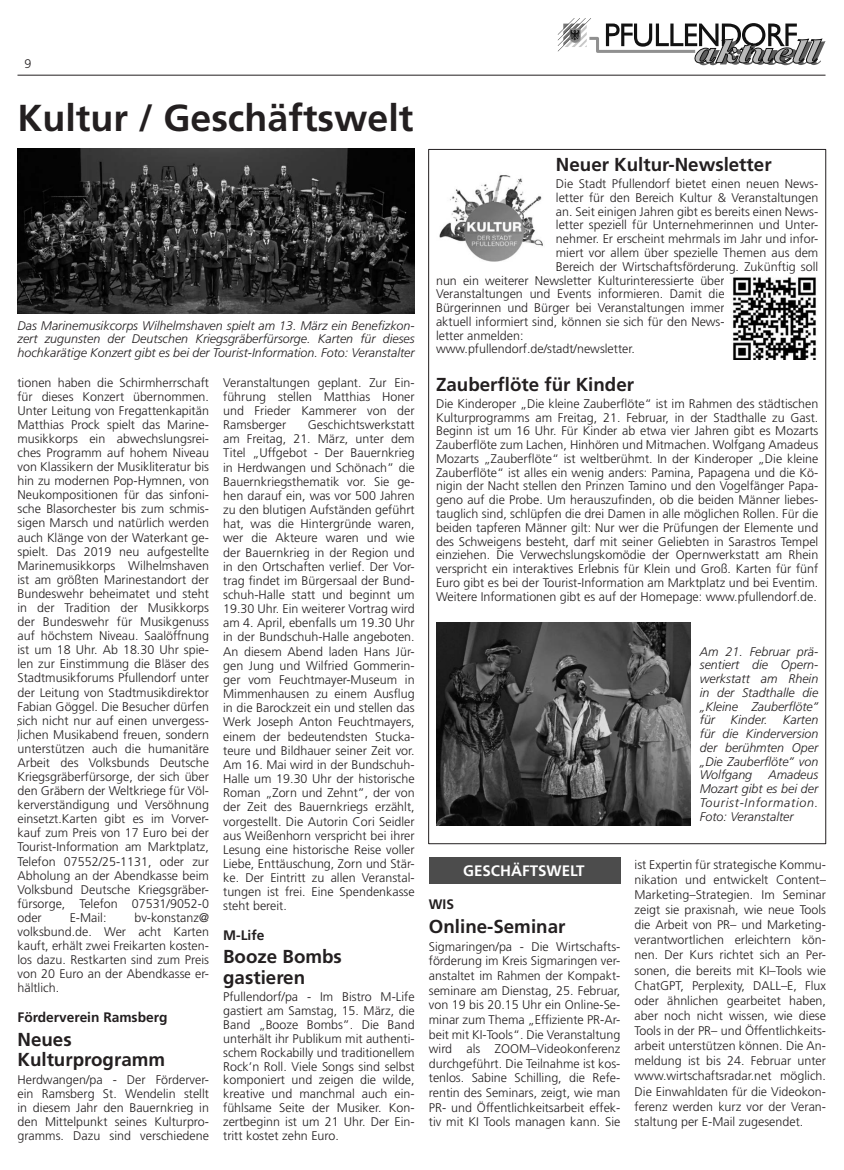
<style>
.page{position:relative;width:844px;height:1170px;background:#fff}
.page>*{position:absolute;margin:0;border:0;box-sizing:border-box;transform-origin:0 0}
.t1{font:700 37.5px "Frutiger LT Std";color:#231f20}
.t2{font:700 18.75px/20.4px "Frutiger LT Std";color:#231f20}
.t3{font:700 15.12px "Frutiger LT Std";color:#fff}
.t4{font:700 13.75px "Frutiger LT Std";color:#231f20}
.t5{font:300 12.5px/14.1px "Frutiger LT Std";color:#231f20;text-align:justify}
.t6{font:italic 300 12.5px/13.8px "Frutiger LT Std";color:#231f20;text-align:justify}
</style>
<div class="page">
<hr style="left:18px;top:75px;width:807px;height:1px;background:#231f20">
<svg style="left:558px;top:18px;width:267px;height:47px"></svg>
<div style="left:429px;top:856px;width:191px;height:27px;background:#4c4c4c"></div>
<img style="left:439px;top:175px;width:104px;height:87px">
<img style="left:436px;top:622px;width:255px;height:203px">
<img style="left:733px;top:277px;width:83px;height:82px">
<img style="left:18px;top:149px;width:396px;height:165px">
<p class="t5" style="left:25px;top:56px;width:8px">9</p>
<h1 class="t1" style="left:18px;top:96px;width:397px">Kultur / Geschäftswelt</h1>
<p class="t6" style="left:18px;top:318px;width:399px">Das Marinemusikcorps Wilhelmshaven spielt am 13. März ein Benefizkon&shy;zert zugunsten der Deutschen Kriegsgräberfürsorge. Karten für dieses hochkarätige Konzert gibt es bei der Tourist-Information. Foto: Veranstalter</p>
<p class="t5" style="left:18px;top:375px;width:193px">tionen haben die Schirmherrschaft für dieses Konzert übernommen.<br>Unter Leitung von Fregattenkapitän Matthias Prock spielt das Marine&shy;musikkorps ein abwechslungsrei&shy;ches Programm auf hohem Niveau von Klassikern der Musikliteratur bis hin zu modernen Pop-Hymnen, von Neukompositionen für das sinfoni&shy;sche Blasorchester bis zum schmis&shy;sigen Marsch und natürlich werden auch Klänge von der Waterkant ge&shy;spielt. Das 2019 neu aufgestellte Marinemusikkorps Wilhelmshaven ist am größten Marinestandort der Bundeswehr beheimatet und steht in der Tradition der Musikkorps der Bundeswehr für Musikgenuss auf höchstem Niveau. Saalöffnung ist um 18 Uhr. Ab 18.30 Uhr spie&shy;len zur Einstimmung die Bläser des Stadtmusikforums Pfullendorf unter der Leitung von Stadtmusikdirektor Fabian Göggel. Die Besucher dürfen sich nicht nur auf einen unvergess&shy;lichen Musikabend freuen, sondern unterstützen auch die humanitäre Arbeit des Volksbunds Deutsche Kriegsgräberfürsorge, der sich über den Gräbern der Weltkriege für Völ&shy;kerverständigung und Versöhnung einsetzt.Karten gibt es im Vorver&shy;kauf zum Preis von 17 Euro bei der Tourist-Information am Marktplatz, Telefon 07552/25-1131, oder zur Abholung an der Abendkasse beim Volksbund Deutsche Kriegsgräber&shy;fürsorge, Telefon 07531/9052-0 oder</p>
<p class="t5" style="left:18px;top:910px;width:193px;text-indent:117px">bv-konstanz@ volksbund.de. Wer acht Karten kauft, erhält zwei Freikarten kosten&shy;los dazu. Restkarten sind zum Preis von 20 Euro an der Abendkasse er&shy;hältlich.</p>
<p class="t4" style="left:18px;top:1008px;width:152px">Förderverein Ramsberg</p>
<h2 class="t2" style="left:18px;top:1028px;width:149px">Neues<br>Kulturprogramm</h2>
<p class="t5" style="left:18px;top:1072px;width:193px">Herdwangen/pa - Der Förderver&shy;ein Ramsberg St. Wendelin stellt in diesem Jahr den Bauernkrieg in den Mittelpunkt seines Kulturpro&shy;gramms. Dazu sind verschiedene</p>
<p class="t5" style="left:70px;top:910px;width:38px">E-Mail:</p>
<p class="t5" style="left:223px;top:375px;width:193px">Veranstaltungen geplant. Zur Ein&shy;führung stellen Matthias Honer und Frieder Kammerer von der Ramsberger</p>
<p class="t5" style="left:223px;top:418px;width:193px;text-indent:85px">Geschichtswerkstatt am Freitag, 21. März, unter dem Titel „Uffgebot - Der Bauernkrieg in Herdwangen und Schönach” die Bauernkriegsthematik vor. Sie ge&shy;hen darauf ein, was vor 500 Jahren zu den blutigen Aufständen geführt hat, was die Hintergründe waren, wer die Akteure waren und wie der Bauernkrieg in der Region und in den Ortschaften verlief. Der Vor&shy;trag findet im Bürgersaal der Bund&shy;schuh-Halle statt und beginnt um 19.30 Uhr. Ein weiterer Vortrag wird am 4. April, ebenfalls um 19.30 Uhr in der Bundschuh-Halle angeboten.<br>An diesem Abend laden Hans Jür&shy;gen Jung und Wilfried Gommerin&shy;ger vom Feuchtmayer-Museum in Mimmenhausen zu einem Ausflug in die Barockzeit ein und stellen das Werk Joseph Anton Feuchtmayers, einem der bedeutendsten Stucka&shy;teure und Bildhauer seiner Zeit vor.<br>Am 16. Mai wird in der Bundschuh-Halle um 19.30 Uhr der historische Roman „Zorn und Zehnt”, der von der Zeit des Bauernkriegs erzählt, vorgestellt. Die Autorin Cori Seidler aus Weißenhorn verspricht bei ihrer Lesung eine historische Reise voller Liebe, Enttäuschung, Zorn und Stär&shy;ke. Der Eintritt zu allen Veranstal&shy;tungen ist frei. Eine Spendenkasse steht bereit.</p>
<p class="t4" style="left:223px;top:926px;width:43px">M-Life</p>
<h2 class="t2" style="left:223px;top:946px;width:120px">Booze Bombs gastieren</h2>
<p class="t5" style="left:223px;top:989px;width:193px">Pfullendorf/pa - Im Bistro M-Life gastiert am Samstag, 15. März, die Band „Booze Bombs”. Die Band unterhält ihr Publikum mit authenti&shy;schem Rockabilly und traditionellem Rock’n Roll. Viele Songs sind selbst komponiert und zeigen die wilde, kreative und manchmal auch ein&shy;fühlsame Seite der Musiker. Kon&shy;zertbeginn ist um 21 Uhr. Der Ein&shy;tritt kostet zehn Euro.</p>
<h2 class="t2" style="left:556px;top:154px;width:217px">Neuer Kultur-Newsletter</h2>
<p class="t5" style="left:556px;top:177px;width:264px">Die Stadt Pfullendorf bietet einen neuen News-</p>
<p class="t5" style="left:556px;top:191px;width:264px">letter für den Bereich Kultur &amp; Veranstaltungen</p>
<p class="t5" style="left:556px;top:204px;width:264px">an. Seit einigen Jahren gibt es bereits einen News-</p>
<p class="t5" style="left:556px;top:218px;width:264px">letter speziell für Unternehmerinnen und Unter-</p>
<p class="t5" style="left:556px;top:232px;width:264px">nehmer. Er erscheint mehrmals im Jahr und infor-</p>
<p class="t5" style="left:556px;top:246px;width:264px">miert vor allem über spezielle Themen aus dem</p>
<p class="t5" style="left:556px;top:259px;width:264px">Bereich der Wirtschaftsförderung. Zukünftig soll</p>
<p class="t5" style="left:436px;top:273px;width:290px">nun ein weiterer Newsletter Kulturinteressierte über</p>
<p class="t5" style="left:436px;top:287px;width:290px">Veranstaltungen und Events informieren. Damit die</p>
<p class="t5" style="left:436px;top:301px;width:290px">Bürgerinnen und Bürger bei Veranstaltungen immer</p>
<p class="t5" style="left:436px;top:314px;width:290px">aktuell informiert sind, können sie sich für den News-</p>
<p class="t5" style="left:436px;top:328px;width:89px">letter anmelden:</p>
<p class="t5" style="left:436px;top:342px;width:200px">www.pfullendorf.de/stadt/newsletter.</p>
<h2 class="t2" style="left:436px;top:374px;width:199px">Zauberflöte für Kinder</h2>
<p class="t5" style="left:436px;top:397px;width:384px;line-height:13.8px">Die Kinderoper „Die kleine Zauberflöte“ ist im Rahmen des städtischen Kulturprogramms am Freitag, 21. Februar, in der Stadthalle zu Gast.<br>Beginn ist um 16 Uhr. Für Kinder ab etwa vier Jahren gibt es Mozarts Zauberflöte zum Lachen, Hinhören und Mitmachen. Wolfgang Amadeus Mozarts „Zauberflöte“ ist weltberühmt. In der Kinderoper „Die kleine Zauberflöte“ ist alles ein wenig anders: Pamina, Papagena und die Kö&shy;nigin der Nacht stellen den Prinzen Tamino und den Vogelfänger Papa&shy;geno auf die Probe. Um herauszufinden, ob die beiden Männer liebes&shy;tauglich sind, schlüpfen die drei Damen in alle möglichen Rollen. Für die beiden tapferen Männer gilt: Nur wer die Prüfungen der Elemente und des Schweigens besteht, darf mit seiner Geliebten in Sarastros Tempel einziehen. Die Verwechslungskomödie der Opernwerkstatt am Rhein verspricht ein interaktives Erlebnis für Klein und Groß. Karten für fünf Euro gibt es bei der Tourist-Information am Marktplatz und bei Eventim.<br>Weitere Informationen gibt es auf der Homepage: www.pfullendorf.de.</p>
<p class="t6" style="left:700px;top:644px;width:120px">Am 21. Februar prä&shy;sentiert die Opern&shy;werkstatt am Rhein in der Stadthalle die „Kleine Zauberflöte” für Kinder. Karten für die Kinderversion der berühmten Oper „Die Zauberflöte” von Wolfgang</p>
<p class="t6" style="left:700px;top:768px;width:120px;text-indent:68px">Amadeus Mozart gibt es bei der Tourist-Information.<br>Foto: Veranstalter</p>
<p class="t3" style="left:463px;top:861px;width:123px">GESCHÄFTSWELT</p>
<p class="t4" style="left:429px;top:896px;width:27px">WIS</p>
<h2 class="t2" style="left:429px;top:915px;width:138px">Online-Seminar</h2>
<p class="t5" style="left:429px;top:939px;width:193px;line-height:14.6px">Sigmaringen/pa - Die Wirtschafts&shy;förderung im Kreis Sigmaringen ver&shy;anstaltet im Rahmen der Kompakt&shy;seminare am Dienstag, 25. Februar, von 19 bis 20.15 Uhr ein Online-Se&shy;minar zum Thema „Effiziente PR-Ar&shy;beit mit KI-Tools“. Die Veranstaltung wird als ZOOM–Videokonferenz durchgeführt. Die Teilnahme ist kos&shy;tenlos. Sabine Schilling, die Refe&shy;rentin des Seminars, zeigt, wie man PR- und Öffentlichkeitsarbeit effek&shy;tiv mit KI Tools managen kann. Sie</p>
<p class="t5" style="left:634px;top:857px;width:193px;line-height:15.1px">ist Expertin für strategische Kommu&shy;nikation und entwickelt Content– Marketing–Strategien. Im Seminar zeigt sie praxisnah, wie neue Tools die Arbeit von PR– und Marketing&shy;verantwortlichen erleichtern kön&shy;nen. Der Kurs richtet sich an Per&shy;sonen, die bereits mit KI–Tools wie ChatGPT, Perplexity, DALL–E, Flux oder ähnlichen gearbeitet haben, aber noch nicht wissen, wie diese Tools in der PR– und Öffentlichkeits&shy;arbeit unterstützen können. Die An&shy;meldung ist bis 24. Februar unter www.wirtschaftsradar.net möglich.<br>Die Einwahldaten für die Videokon&shy;ferenz werden kurz vor der Veran&shy;staltung per E-Mail zugesendet.</p>
</div>
